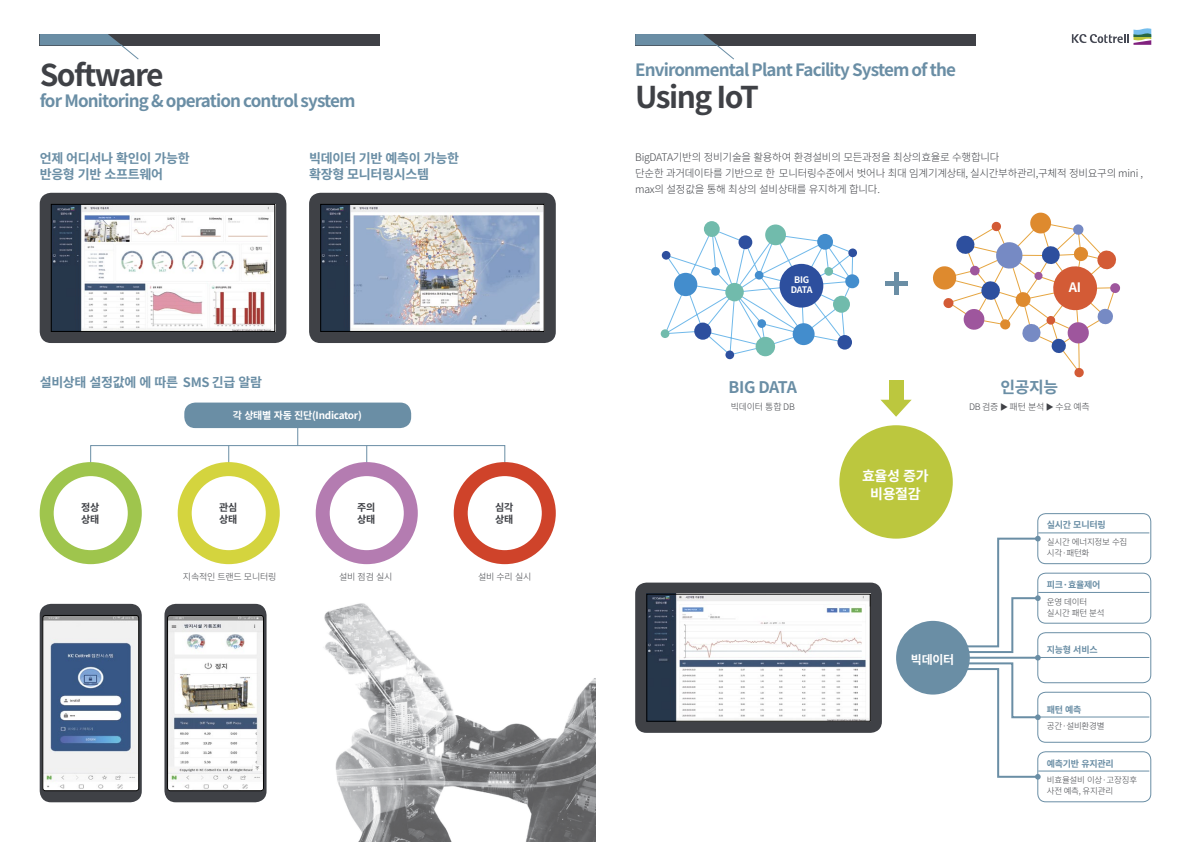
<style>
.page{position:relative;width:1191px;height:842px;background:#fff}
.page>*{position:absolute;margin:0;border:0;box-sizing:border-box;transform-origin:0 0}
.t1{font:700 30px "Noto Sans CJ Kkr";letter-spacing:-.05em;color:#3f4146}
.t2{font:700 17px "Noto Sans CJ Kkr";letter-spacing:-.05em;color:#6a8ea5}
.t3{font:700 16px "Noto Sans CJ Kkr";letter-spacing:-.025em;color:#6a8ea5}
.t4{font:700 14px/18px "Noto Sans CJ Kkr";letter-spacing:-.025em;color:#fff;text-align:center}
.t5{font:700 13px/16px "Noto Sans CJ Kkr";letter-spacing:-.025em;color:#6a8ea5}
.t6{font:700 13px "Noto Sans CJ Kkr";color:#fff}
.t7{font:700 12px "Noto Sans CJ Kkr";color:#fff}
.t8{font:300 10.5px/16px "Noto Sans CJ Kkr";letter-spacing:-.025em;color:#3f4146}
.t9{font:700 10px "Noto Sans CJ Kkr";letter-spacing:-.025em;color:#fff}
.t10{font:700 10px/12px "Noto Sans CJ Kkr";letter-spacing:-.025em;color:#3f4146}
.t11{font:300 9px "Noto Sans CJ Kkr";letter-spacing:-.025em;color:#3f4146}
.t12{font:700 9px "Noto Sans CJ Kkr";letter-spacing:-.025em;color:#6a8ea5}
.t13{font:700 9px/10px "Noto Sans CJ Kkr";letter-spacing:-.035em;color:#fff;text-align:center}
.t14{font:300 8.5px/11px "Noto Sans CJ Kkr";letter-spacing:-.025em;color:#3f4146}
.s1{font-size:8px}
</style>
<div class="page">
<img style="left:248px;top:527px;width:347px;height:315px">
<svg style="left:297px;top:428px;width:1px;height:17px"></svg>
<div style="left:90px;top:445px;width:415px;height:23px;border:1px solid #6a8ea5"></div>
<svg style="left:366px;top:446px;width:1px;height:16px"></svg>
<svg style="left:228px;top:446px;width:1px;height:16px"></svg>
<hr style="left:1038px;top:657px;width:111px;height:1px;background:#6a8ea5">
<div style="left:1037px;top:632px;width:114px;height:51px;border:1px solid #6a8ea5;border-radius:8px"></div>
<hr style="left:1038px;top:717px;width:111px;height:1px;background:#6a8ea5">
<div style="left:1037px;top:692px;width:114px;height:51px;border:1px solid #6a8ea5;border-radius:8px"></div>
<hr style="left:1038px;top:771px;width:111px;height:1px;background:#6a8ea5">
<div style="left:1037px;top:751px;width:114px;height:51px;border:1px solid #6a8ea5;border-radius:8px"></div>
<hr style="left:1038px;top:592px;width:111px;height:1px;background:#6a8ea5">
<div style="left:1037px;top:573px;width:114px;height:51px;border:1px solid #6a8ea5;border-radius:8px"></div>
<hr style="left:1038px;top:533px;width:111px;height:1px;background:#6a8ea5">
<div style="left:1037px;top:513px;width:114px;height:51px;border:1px solid #6a8ea5;border-radius:8px"></div>
<div style="left:40px;top:193px;width:246px;height:150px;background:#3f4146;border-radius:11px"></div>
<div style="left:635px;top:583px;width:247px;height:150px;background:#3f4146;border-radius:11px"></div>
<svg style="left:40px;top:604px;width:102px;height:198px;background:#3e4045"></svg>
<div style="left:164px;top:604px;width:102px;height:198px;background:#3f4146;border-radius:11px"></div>
<div style="left:309px;top:193px;width:247px;height:150px;background:#3f4146;border-radius:11px"></div>
<img style="left:53px;top:206px;width:220px;height:124px">
<div style="left:51px;top:204px;width:224px;height:128px;border:1px solid #000"></div>
<img style="left:648px;top:596px;width:220px;height:123px">
<div style="left:646px;top:594px;width:224px;height:127px;border:1px solid #000"></div>
<img style="left:43px;top:615px;width:96px;height:176px">
<div style="left:43px;top:615px;width:96px;height:176px;border:1px solid #000;border-radius:3px"></div>
<img style="left:169px;top:617px;width:93px;height:172px">
<div style="left:167px;top:615px;width:97px;height:176px;border:1px solid #000;border-radius:3px"></div>
<img style="left:322px;top:206px;width:220px;height:124px">
<div style="left:320px;top:204px;width:224px;height:128px;border:1px solid #000"></div>
<div style="left:184px;top:403px;width:227px;height:25px;background:#6a8ea5;border-radius:11px"></div>
<div style="left:40px;top:462px;width:102px;height:102px;border:14px solid #9fc54d;border-radius:50%"></div>
<div style="left:178px;top:462px;width:102px;height:102px;border:14px solid #d4d43e;border-radius:50%"></div>
<div style="left:316px;top:462px;width:102px;height:102px;border:14px solid #b47cb1;border-radius:50%"></div>
<div style="left:454px;top:462px;width:102px;height:102px;border:14px solid #cf432a;border-radius:50%"></div>
<svg style="left:663px;top:228px;width:190px;height:127px"></svg>
<div style="left:765px;top:224px;width:21px;height:21px;background:#71bbac;border-radius:50%"></div>
<div style="left:674px;top:273px;width:23px;height:23px;background:#438dcd;border-radius:50%"></div>
<div style="left:845px;top:274px;width:14px;height:14px;background:#438dcd;border-radius:50%"></div>
<div style="left:792px;top:323px;width:22px;height:22px;background:#438dcd;border-radius:50%"></div>
<div style="left:755px;top:337px;width:20px;height:19px;background:#71bbac;border-radius:50%"></div>
<div style="left:704px;top:221px;width:15px;height:16px;background:#71bbac;border-radius:50%"></div>
<div style="left:694px;top:323px;width:17px;height:17px;background:#2d4f9e;border-radius:50%"></div>
<div style="left:725px;top:283px;width:19px;height:18px;background:#71bbac;border-radius:50%"></div>
<div style="left:757px;top:319px;width:9px;height:9px;background:#438dcd;border-radius:50%"></div>
<div style="left:711px;top:267px;width:9px;height:9px;background:#438dcd;border-radius:50%"></div>
<div style="left:848px;top:248px;width:9px;height:9px;background:#2d4f9e;border-radius:50%"></div>
<div style="left:662px;top:251px;width:8px;height:9px;background:#2d4f9e;border-radius:50%"></div>
<div style="left:660px;top:329px;width:9px;height:9px;background:#71bbac;border-radius:50%"></div>
<div style="left:738px;top:235px;width:14px;height:14px;background:#2d4f9e;border-radius:50%"></div>
<div style="left:725px;top:350px;width:9px;height:9px;background:#2d4f9e;border-radius:50%"></div>
<div style="left:779px;top:264px;width:44px;height:44px;background:#2d4f9e;border-radius:50%"></div>
<div style="left:817px;top:234px;width:16px;height:16px;background:#438dcd;border-radius:50%"></div>
<div style="left:837px;top:335px;width:15px;height:15px;background:#2d4f9e;border-radius:50%"></div>
<div style="left:833px;top:296px;width:17px;height:17px;background:#71bbac;border-radius:50%"></div>
<div style="left:755px;top:271px;width:8px;height:9px;background:#438dcd;border-radius:50%"></div>
<div style="left:824px;top:267px;width:9px;height:9px;background:#71bbac;border-radius:50%"></div>
<svg style="left:933px;top:212px;width:187px;height:166px"></svg>
<div style="left:893px;top:272px;width:5px;height:23px;background:#6a8ea5"></div>
<div style="left:884px;top:281px;width:23px;height:5px;background:#6a8ea5"></div>
<div style="left:889px;top:380px;width:14px;height:23px;background:#bcc73e"></div>
<svg style="left:881px;top:400px;width:30px;height:17px"></svg>
<div style="left:839px;top:425px;width:113px;height:114px;background:#bcc73e;border-radius:50%"></div>
<div style="left:896px;top:621px;width:73px;height:73px;background:#6a8ea5;border-radius:50%"></div>
<svg style="left:959px;top:536px;width:81px;height:244px"></svg>
<div style="left:40px;top:34px;width:340px;height:11px;background:#3f4146"></div>
<svg style="left:40px;top:34px;width:99px;height:26px"></svg>
<div style="left:635px;top:34px;width:340px;height:11px;background:#3f4146"></div>
<svg style="left:635px;top:34px;width:99px;height:26px"></svg>
<svg style="left:1071px;top:28px;width:80px;height:17px"></svg>
<h1 class="t1" style="left:40px;top:58px;width:126px">Software</h1>
<h2 class="t2" style="left:40px;top:91px;width:317px">for Monitoring &amp; operation control system</h2>
<p class="t5" style="left:40px;top:151px;width:151px">언제 어디서나 확인이 가능한 반응형 기반 소프트웨어</p>
<p class="t5" style="left:309px;top:151px;width:151px">빅데이터 기반 예측이 가능한 확장형 모니터링시스템</p>
<p class="t5" style="left:40px;top:375px;width:224px">설비상태 설정값에 에 따른 SMS 긴급 알람</p>
<p class="t9" style="left:233px;top:410px;width:131px">각 상태별 자동 진단(Indicator)</p>
<p class="t10" style="left:81px;top:502px;width:20px">정상 상태</p>
<p class="t10" style="left:219px;top:502px;width:20px">관심 상태</p>
<p class="t10" style="left:357px;top:502px;width:20px">주의 상태</p>
<p class="t10" style="left:495px;top:502px;width:20px">심각 상태</p>
<p class="t11" style="left:183px;top:571px;width:95px">지속적인 트랜드 모니터링</p>
<p class="t11" style="left:339px;top:571px;width:55px">설비 점검 실시</p>
<p class="t11" style="left:478px;top:571px;width:55px">설비 수리 실시</p>
<h2 class="t2" style="left:635px;top:60px;width:322px">Environmental Plant Facility System of the</h2>
<h1 class="t1" style="left:635px;top:80px;width:125px">Using IoT</h1>
<p class="t8" style="left:635px;top:150px;width:509px">BigDATA기반의 정비기술을 활용하여 환경설비의 모든과정을 최상의효율로 수행합니다<br>단순한 과거데이타를 기반으로 한 모니터링수준에서 벗어나 최대 임계기계상태, 실시간부하관리,구체적 정비요구의 mini , max의 설정값을 통해 최상의 설비상태를 유지하게 합니다.</p>
<p class="t13" style="left:791px;top:275px;width:23px">BIG<br>DATA</p>
<p class="t6" style="left:1069px;top:280px;width:14px">AI</p>
<h3 class="t3" style="left:728px;top:378px;width:70px">BIG DATA</h3>
<h3 class="t3" style="left:1000px;top:378px;width:59px">인공지능</h3>
<p class="t11" style="left:969px;top:401px;width:122px">DB 검증 <span class="s1">▶</span> 패턴 분석 <span class="s1">▶</span> 수요 예측</p>
<p class="t11" style="left:731px;top:401px;width:65px">빅데이터 통합 DB</p>
<h3 class="t4" style="left:862px;top:467px;width:68px">효율성 증가 비용절감</h3>
<p class="t7" style="left:911px;top:652px;width:45px">빅데이터</p>
<p class="t12" style="left:1046px;top:520px;width:60px">실시간 모니터링</p>
<p class="t14" style="left:1046px;top:537px;width:82px">실시간 에너지정보 수집 시각·패턴화</p>
<p class="t12" style="left:1046px;top:579px;width:55px">피크·효율제어</p>
<p class="t14" style="left:1046px;top:596px;width:59px">운영 데이터 실시간 패턴 분석</p>
<p class="t12" style="left:1046px;top:645px;width:52px">지능형 서비스</p>
<p class="t12" style="left:1046px;top:704px;width:36px">패턴 예측</p>
<p class="t14" style="left:1046px;top:721px;width:59px">공간·설비환경별</p>
<p class="t12" style="left:1046px;top:758px;width:68px">예측기반 유지관리</p>
<p class="t14" style="left:1046px;top:775px;width:92px">비효율설비 이상·고장징후 사전 예측, 유지관리</p>
</div>
